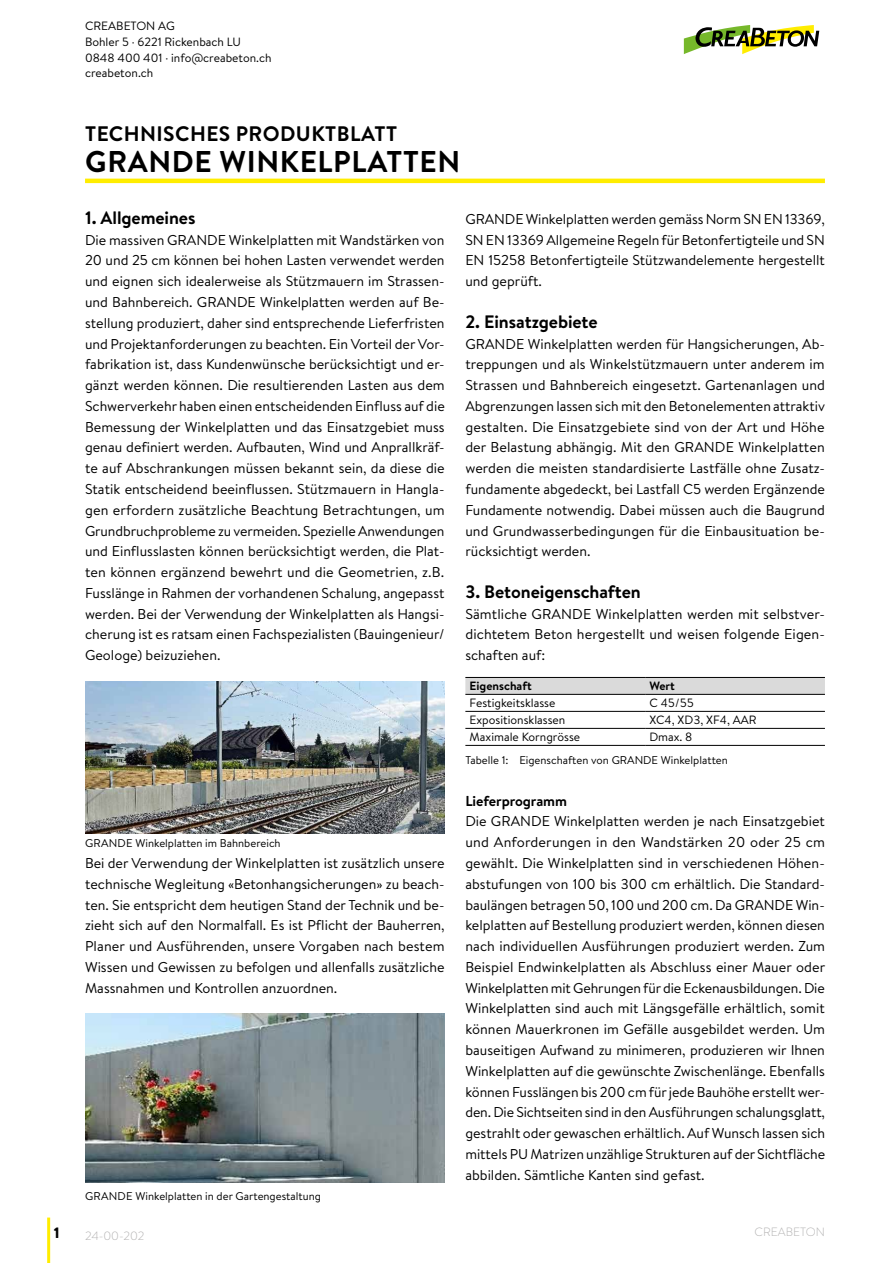
<style>
.page{position:relative;width:893px;height:1263px;background:#fff}
.page>*{position:absolute;margin:0;border:0;box-sizing:border-box;transform-origin:0 0}
.t1{font:700 30px "Brandon Text";letter-spacing:.02em;color:#000}
.t2{font:700 21px "Brandon Text";letter-spacing:.02em;color:#000}
.t3{font:700 18px "Brandon Text";letter-spacing:-.005em;color:#000}
.t4{font:900 15px "Brandon Text";color:#000}
.t5{font:700 14.4px "Brandon Text";letter-spacing:-.005em;color:#000}
.t6{font:14.25px/20.9px "Brandon Text";color:#000;text-align:justify}
.t7{font:12px/15.8px "Brandon Text";color:#000}
.t8{font:300 12px "Brandon Text";color:#b3b2b2}
.t9{font:700 12px "Brandon Text";color:#000}
.t10{font:11.25px "Brandon Text";color:#000}
</style>
<div class="page">
<hr style="left:47px;top:1217px;width:3px;height:46px;background:#ffed00">
<hr style="left:85px;top:179px;width:740px;height:4px;background:#ffed00">
<svg style="left:684px;top:25px;width:135px;height:29px"></svg>
<img style="left:85px;top:681px;width:360px;height:153px">
<img style="left:85px;top:1013px;width:360px;height:169px">
<div style="left:465px;top:678px;width:360px;height:16px;background:#dadada"></div>
<hr style="left:465px;top:711px;width:180px;height:1px;background:#000">
<hr style="left:645px;top:711px;width:180px;height:1px;background:#000">
<hr style="left:465px;top:728px;width:180px;height:1px;background:#000">
<hr style="left:645px;top:728px;width:180px;height:1px;background:#000">
<hr style="left:465px;top:677px;width:180px;height:1px;background:#000">
<hr style="left:645px;top:677px;width:180px;height:1px;background:#000">
<hr style="left:465px;top:694px;width:180px;height:1px;background:#000">
<hr style="left:645px;top:694px;width:180px;height:1px;background:#000">
<hr style="left:465px;top:745px;width:180px;height:1px;background:#000">
<hr style="left:645px;top:745px;width:180px;height:1px;background:#000">
<p class="t7" style="left:85px;top:18px;width:188px">CREABETON AG<br>Bohler 5 · 6221 Rickenbach LU<br>0848 400 401 · info@creabeton.ch creabeton.ch</p>
<h2 class="t2" style="left:85px;top:119px;width:313px">TECHNISCHES PRODUKTBLATT</h2>
<h1 class="t1" style="left:85px;top:141px;width:376px">GRANDE WINKELPLATTEN</h1>
<p class="t3" style="left:85px;top:205px;width:112px">1. Allgemeines</p>
<p class="t6" style="left:85px;top:229px;width:361px">Die massiven GRANDE Winkelplatten mit Wandstärken von 20 und 25 cm können bei hohen Lasten verwendet werden und eignen sich idealerweise als Stützmauern im Strassen&shy;und Bahnbereich. GRANDE Winkelplatten werden auf Be&shy;stellung produziert, daher sind entsprechende Lieferfristen und Projektanforderungen zu beachten. Ein Vorteil der Vor&shy;fabrikation ist, dass Kundenwünsche berücksichtigt und er&shy;gänzt werden können. Die resultierenden Lasten aus dem Schwerverkehr haben einen entscheidenden Einfluss auf die Bemessung der Winkelplatten und das Einsatzgebiet muss genau definiert werden. Aufbauten, Wind und Anprallkräf&shy;te auf Abschrankungen müssen bekannt sein, da diese die Statik entscheidend beeinflussen. Stützmauern in Hangla&shy;gen erfordern zusätzliche Beachtung Betrachtungen, um Grundbruchprobleme zu vermeiden. Spezielle Anwendungen und Einflusslasten können berücksichtigt werden, die Plat&shy;ten können ergänzend bewehrt und die Geometrien, z.B.<br>Fusslänge in Rahmen der vorhandenen Schalung, angepasst werden. Bei der Verwendung der Winkelplatten als Hangsi&shy;cherung ist es ratsam einen Fachspezialisten (Bauingenieur/ Geologe) beizuziehen.</p>
<p class="t10" style="left:85px;top:836px;width:197px">GRANDE Winkelplatten im Bahnbereich</p>
<p class="t6" style="left:85px;top:852px;width:361px">Bei der Verwendung der Winkelplatten ist zusätzlich unsere technische Wegleitung «Betonhangsicherungen» zu beach&shy;ten. Sie entspricht dem heutigen Stand der Technik und be&shy;zieht sich auf den Normalfall. Es ist Pflicht der Bauherren, Planer und Ausführenden, unsere Vorgaben nach bestem Wissen und Gewissen zu befolgen und allenfalls zusätzliche Massnahmen und Kontrollen anzuordnen.</p>
<p class="t10" style="left:85px;top:1189px;width:237px">GRANDE Winkelplatten in der Gartengestaltung</p>
<p class="t6" style="left:465px;top:208px;width:361px">GRANDE Winkelplatten werden gemäss Norm SN EN 13369, SN EN 13369 Allgemeine Regeln für Betonfertigteile und SN EN 15258 Betonfertigteile Stützwandelemente hergestellt und geprüft.</p>
<p class="t3" style="left:465px;top:309px;width:134px">2. Einsatzgebiete</p>
<p class="t6" style="left:465px;top:333px;width:361px">GRANDE Winkelplatten werden für Hangsicherungen, Ab&shy;treppungen und als Winkelstützmauern unter anderem im Strassen und Bahnbereich eingesetzt. Gartenanlagen und Abgrenzungen lassen sich mit den Betonelementen attraktiv gestalten. Die Einsatzgebiete sind von der Art und Höhe der Belastung abhängig. Mit den GRANDE Winkelplatten werden die meisten standardisierte Lastfälle ohne Zusatz&shy;fundamente abgedeckt, bei Lastfall C5 werden Ergänzende Fundamente notwendig. Dabei müssen auch die Baugrund und Grundwasserbedingungen für die Einbausituation be&shy;rücksichtigt werden.</p>
<p class="t3" style="left:465px;top:579px;width:177px">3. Betoneigenschaften</p>
<p class="t6" style="left:465px;top:603px;width:361px">Sämtliche GRANDE Winkelplatten werden mit selbstver&shy;dichtetem Beton hergestellt und weisen folgende Eigen&shy;schaften auf:</p>
<p class="t9" style="left:470px;top:678px;width:64px">Eigenschaft</p>
<p class="t9" style="left:649px;top:678px;width:27px">Wert</p>
<p class="t7" style="left:470px;top:695px;width:87px">Festigkeitsklasse</p>
<p class="t7" style="left:649px;top:695px;width:46px">C 45/55</p>
<p class="t7" style="left:470px;top:712px;width:97px">Expositionsklassen</p>
<p class="t7" style="left:649px;top:712px;width:109px">XC4, XD3, XF4, AAR</p>
<p class="t7" style="left:470px;top:729px;width:112px">Maximale Korngrösse</p>
<p class="t7" style="left:649px;top:729px;width:45px">Dmax. 8</p>
<p class="t10" style="left:465px;top:752px;width:264px">Tabelle 1: Eigenschaften von GRANDE Winkelplatten</p>
<p class="t5" style="left:465px;top:791px;width:103px">Lieferprogramm</p>
<p class="t6" style="left:465px;top:811px;width:361px">Die GRANDE Winkelplatten werden je nach Einsatzgebiet und Anforderungen in den Wandstärken 20 oder 25 cm gewählt. Die Winkelplatten sind in verschiedenen Höhen&shy;abstufungen von 100 bis 300 cm erhältlich. Die Standard&shy;baulängen betragen 50, 100 und 200 cm. Da GRANDE Win&shy;kelplatten auf Bestellung produziert werden, können diesen nach individuellen Ausführungen produziert werden. Zum Beispiel Endwinkelplatten als Abschluss einer Mauer oder Winkelplatten mit Gehrungen für die Eckenausbildungen. Die Winkelplatten sind auch mit Längsgefälle erhältlich, somit können Mauerkronen im Gefälle ausgebildet werden. Um bauseitigen Aufwand zu minimeren, produzieren wir Ihnen Winkelplatten auf die gewünschte Zwischenlänge. Ebenfalls können Fusslängen bis 200 cm für jede Bauhöhe erstellt wer&shy;den. Die Sichtseiten sind in den Ausführungen schalungsglatt, gestrahlt oder gewaschen erhältlich. Auf Wunsch lassen sich mittels PU Matrizen unzählige Strukturen auf der Sichtfläche abbilden. Sämtliche Kanten sind gefast.</p>
<p class="t4" style="left:54px;top:1222px;width:7px">1</p>
<p class="t8" style="left:85px;top:1227px;width:61px">24-00-202</p>
<p class="t8" style="left:755px;top:1224px;width:72px">CREABETON</p>
</div>
